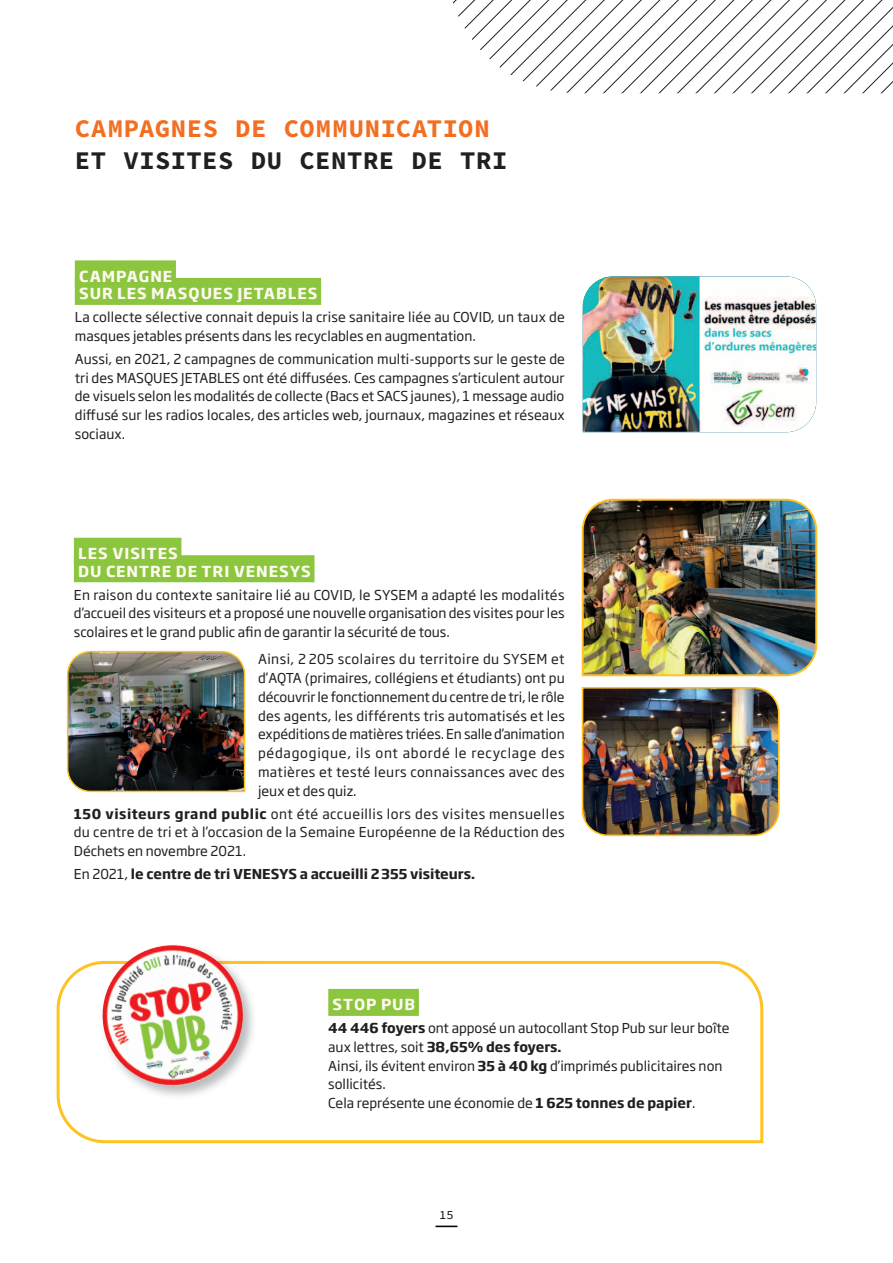
<style>
.page{position:relative;width:893px;height:1263px;background:#fff}
.page>*{position:absolute;margin:0;border:0;box-sizing:border-box;transform-origin:0 0}
.t1{font:700 25.5px "Source Code Pro";letter-spacing:.025em;color:#f36e21}
.t2{font:700 25.5px "Source Code Pro";letter-spacing:.025em;color:#231f20}
.t3{font:700 15px/17.5px "Soho Gothic Std";letter-spacing:.06em;color:#fef9f0}
.t4{font:13.5px/18.8px "Soho Gothic Std";color:#231f20;text-align:justify}
.t5{font:700 13.5px "Soho Gothic Std";color:#231f20}
.s1{font-weight:700}
.s2{font-weight:400}
</style>
<div class="page">
<hr style="left:435px;top:1225px;width:22px;height:2px;background:#040503">
<svg style="left:453px;top:0;width:440px;height:93px"></svg>
<img style="left:66px;top:650px;width:180px;height:143px">
<svg style="left:57px;top:961px;width:706px;height:182px"></svg>
<img style="left:583px;top:276px;width:233px;height:156px">
<img style="left:581px;top:498px;width:237px;height:179px">
<img style="left:581px;top:687px;width:199px;height:150px">
<div style="left:75px;top:260px;width:101px;height:27px;background:#8bc63e"></div>
<div style="left:75px;top:278px;width:246px;height:27px;background:#8bc63e"></div>
<div style="left:74px;top:538px;width:107px;height:27px;background:#8bc63e"></div>
<div style="left:74px;top:555px;width:240px;height:27px;background:#8bc63e"></div>
<div style="left:328px;top:989px;width:91px;height:27px;background:#8bc63e"></div>
<img style="left:101px;top:960px;width:156px;height:140px">
<img style="left:249px;top:961px;width:8px;height:3px">
<img style="left:97px;top:945px;width:152px;height:146px">
<h1 class="t1" style="left:75px;top:111px;width:416px">CAMPAGNES DE COMMUNICATION</h1>
<h1 class="t2" style="left:75px;top:144px;width:434px">ET VISITES DU CENTRE DE TRI</h1>
<p class="t3" style="left:79px;top:268px;width:240px">CAMPAGNE<br>SUR LES MASQUES JETABLES</p>
<p class="t4" style="left:75px;top:310px;width:492px">La collecte sélective connait depuis la crise sanitaire liée au COVID, un taux de masques jetables présents dans les recyclables en augmentation.</p>
<p class="t4" style="left:75px;top:351px;width:492px">Aussi, en 2021, 2 campagnes de communication multi-supports sur le geste de tri des MASQUES JETABLES ont été diffusées. Ces campagnes s’articulent autour de visuels selon les modalités de collecte (Bacs et SACS jaunes), 1 message audio diffusé sur les radios locales, des articles web, journaux, magazines et réseaux sociaux.</p>
<p class="t3" style="left:78px;top:546px;width:234px">LES VISITES<br>DU CENTRE DE TRI VENESYS</p>
<p class="t4" style="left:74px;top:587px;width:492px">En raison du contexte sanitaire lié au COVID, le SYSEM a adapté les modalités d’accueil des visiteurs et a proposé une nouvelle organisation des visites pour les scolaires et le grand public afin de garantir la sécurité de tous.</p>
<p class="t4" style="left:258px;top:652px;width:308px">Ainsi, 2 205 scolaires du territoire du SYSEM et d’AQTA (primaires, collégiens et étudiants) ont pu découvrir le fonctionnement du centre de tri, le rôle des agents, les différents tris automatisés et les expéditions de matières triées. En salle d’animation pédagogique, ils ont abordé le recyclage des matières et testé leurs connaissances avec des jeux et des quiz.</p>
<p class="t4" style="left:74px;top:806px;width:492px"><span class="s1">150 visiteurs grand public</span> ont été accueillis lors des visites mensuelles du centre de tri et à l’occasion de la Semaine Européenne de la Réduction des Déchets en novembre 2021.</p>
<p class="t5" style="left:74px;top:868px;width:403px"><span class="s2">En 2021,</span> le centre de tri VENESYS a accueilli 2 355 visiteurs.</p>
<p class="t3" style="left:333px;top:997px;width:84px">STOP PUB</p>
<p class="t4" style="left:328px;top:1021px;width:403px;text-align:left"><span class="s1">44 446 foyers</span> ont apposé un autocollant Stop Pub sur leur boîte aux lettres, soit <span class="s1">38,65% des foyers.<br></span>Ainsi, ils évitent environ <span class="s1">35 à 40 kg</span> d’imprimés publicitaires non sollicités.<br>Cela représente une économie de <span class="s1">1 625 tonnes de papier</span>.</p>
</div>
